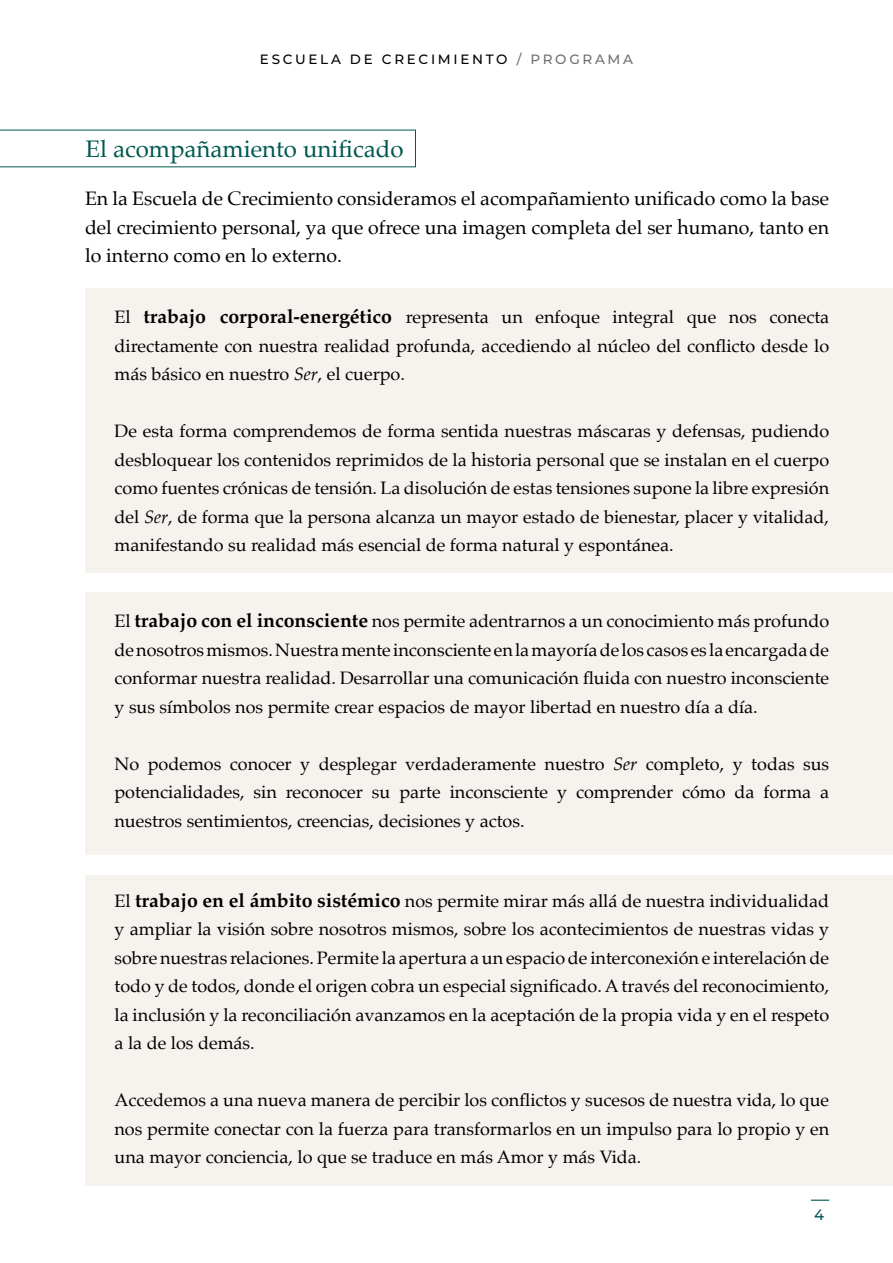
<style>
.page{position:relative;width:893px;height:1263px;background:#fff}
.page>*{position:absolute;margin:0;border:0;box-sizing:border-box;transform-origin:0 0}
.t1{font:24px "Palatino";color:#005850}
.t2{font:19.5px/28.5px "Palatino";color:#000;text-align:justify}
.t3{font:18px/28.5px "Palatino";color:#000;text-align:justify}
.t4{font:500 15px "Montserrat";color:#005850}
.t5{font:500 13.5px "Montserrat";letter-spacing:.2em;color:#000}
.s1{color:#706f6f}
.s2{font-weight:700;font-size:19.5px}
.s3{font-style:italic}
</style>
<div class="page">
<svg style="left:811px;top:1199px;width:18px;height:2px"></svg>
<div style="left:85px;top:288px;width:808px;height:285px;background:#f6f3ef"></div>
<div style="left:85px;top:875px;width:808px;height:310px;background:#f6f3ef"></div>
<svg style="left:0;top:130px;width:416px;height:37px"></svg>
<div style="left:85px;top:592px;width:808px;height:263px;background:#f6f3ef"></div>
<p class="t5" style="left:260px;top:50px;width:375px">ESCUELA DE CRECIMIENTO <span class="s1">/ PROGRAMA</span></p>
<h1 class="t1" style="left:85px;top:128px;width:319px">El acompañamiento unificado</h1>
<p class="t2" style="left:85px;top:184px;width:746px">En la Escuela de Crecimiento consideramos el acompañamiento unificado como la base del crecimiento personal, ya que ofrece una imagen completa del ser humano, tanto en lo interno como en lo externo.</p>
<p class="t3" style="left:115px;top:303px;width:716px">El <span class="s2">trabajo corporal-energético</span> representa un enfoque integral que nos conecta directamente con nuestra realidad profunda, accediendo al núcleo del conflicto desde lo más básico en nuestro <span class="s3">Ser</span>, el cuerpo.</p>
<p class="t3" style="left:115px;top:417px;width:716px">De esta forma comprendemos de forma sentida nuestras máscaras y defensas, pudiendo desbloquear los contenidos reprimidos de la historia personal que se instalan en el cuerpo como fuentes crónicas de tensión. La disolución de estas tensiones supone la libre expresión del <span class="s3">Ser</span>, de forma que la persona alcanza un mayor estado de bienestar, placer y vitalidad, manifestando su realidad más esencial de forma natural y espontánea.</p>
<p class="t3" style="left:114px;top:607px;width:716px">El <span class="s2">trabajo con el inconsciente</span> nos permite adentrarnos a un conocimiento más profundo de nosotros mismos. Nuestra mente inconsciente en la mayoría de los casos es la encargada de conformar nuestra realidad. Desarrollar una comunicación fluida con nuestro inconsciente y sus símbolos nos permite crear espacios de mayor libertad en nuestro día a día.</p>
<p class="t3" style="left:114px;top:749px;width:716px">No podemos conocer y desplegar verdaderamente nuestro <span class="s3">Ser</span> completo, y todas sus potencialidades, sin reconocer su parte inconsciente y comprender cómo da forma a nuestros sentimientos, creencias, decisiones y actos.</p>
<p class="t3" style="left:115px;top:886px;width:716px">El <span class="s2">trabajo en el ámbito sistémico</span> nos permite mirar más allá de nuestra individualidad y ampliar la visión sobre nosotros mismos, sobre los acontecimientos de nuestras vidas y sobre nuestras relaciones. Permite la apertura a un espacio de interconexión e interelación de todo y de todos, donde el origen cobra un especial significado. A través del reconocimiento, la inclusión y la reconciliación avanzamos en la aceptación de la propia vida y en el respeto a la de los demás.</p>
<p class="t3" style="left:115px;top:1086px;width:716px">Accedemos a una nueva manera de percibir los conflictos y sucesos de nuestra vida, lo que nos permite conectar con la fuerza para transformarlos en un impulso para lo propio y en una mayor conciencia, lo que se traduce en más Amor y más Vida.</p>
<p class="t4" style="left:814px;top:1204px;width:12px">4</p>
</div>
